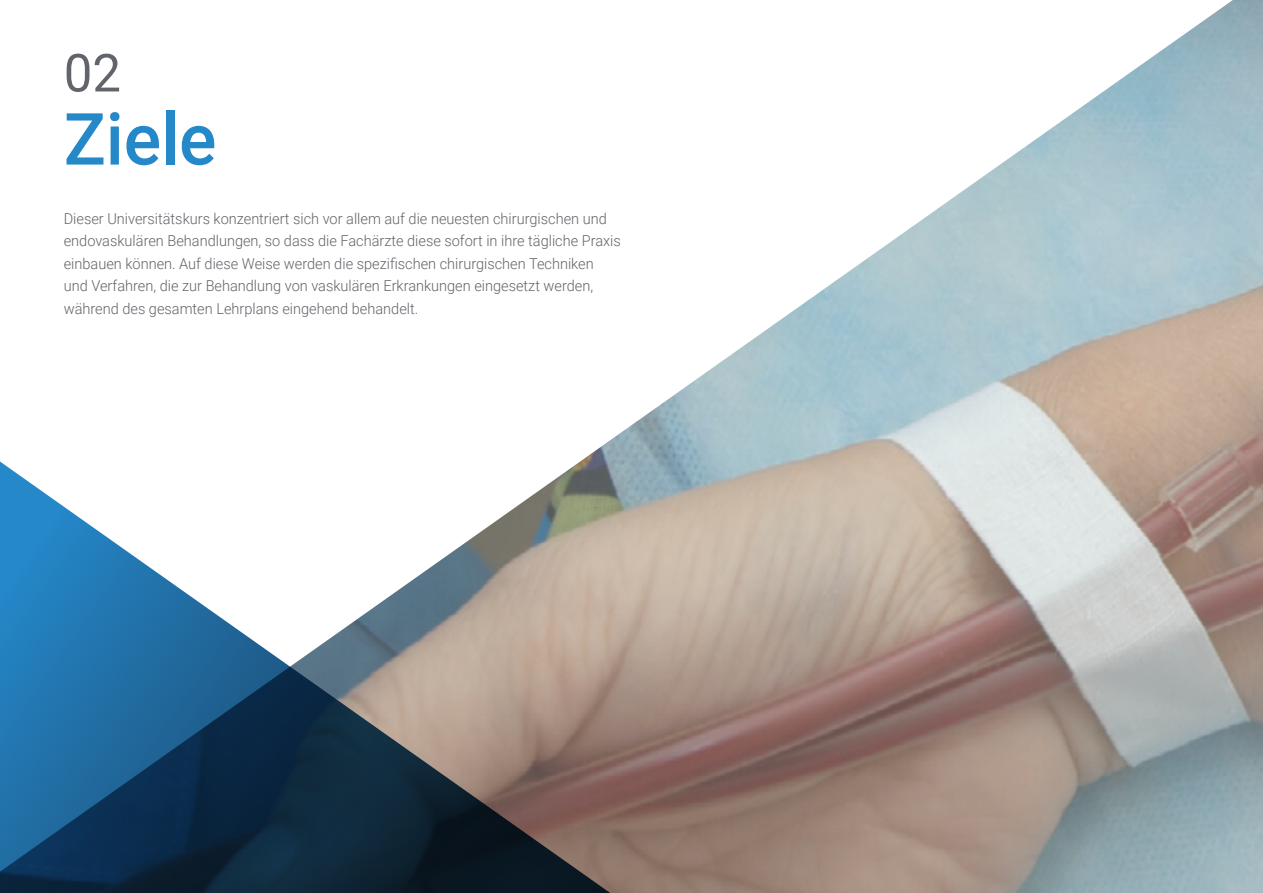
<style>
.page{position:relative;width:1263px;height:893px;background:#fff}
.page>*{position:absolute;margin:0;border:0;box-sizing:border-box;transform-origin:0 0}
.t1{font:500 72px "Roboto";color:#2488c9}
.t2{font:52.5px "Roboto";color:#61646a}
.t3{font:300 15px/22.5px "Roboto";color:#61646a}
</style>
<div class="page">
<img style="left:602px;top:0;width:661px;height:893px">
<svg style="left:0;top:446px;width:640px;height:447px"></svg>
<h2 class="t2" style="left:64px;top:36px;width:59px">02</h2>
<h1 class="t1" style="left:64px;top:89px;width:154px">Ziele</h1>
<p class="t3" style="left:64px;top:207px;width:559px">Dieser Universitätskurs konzentriert sich vor allem auf die neuesten chirurgischen und endovaskulären Behandlungen, so dass die Fachärzte diese sofort in ihre tägliche Praxis einbauen können. Auf diese Weise werden die spezifischen chirurgischen Techniken und Verfahren, die zur Behandlung von vaskulären Erkrankungen eingesetzt werden, während des gesamten Lehrplans eingehend behandelt.</p>
</div>
